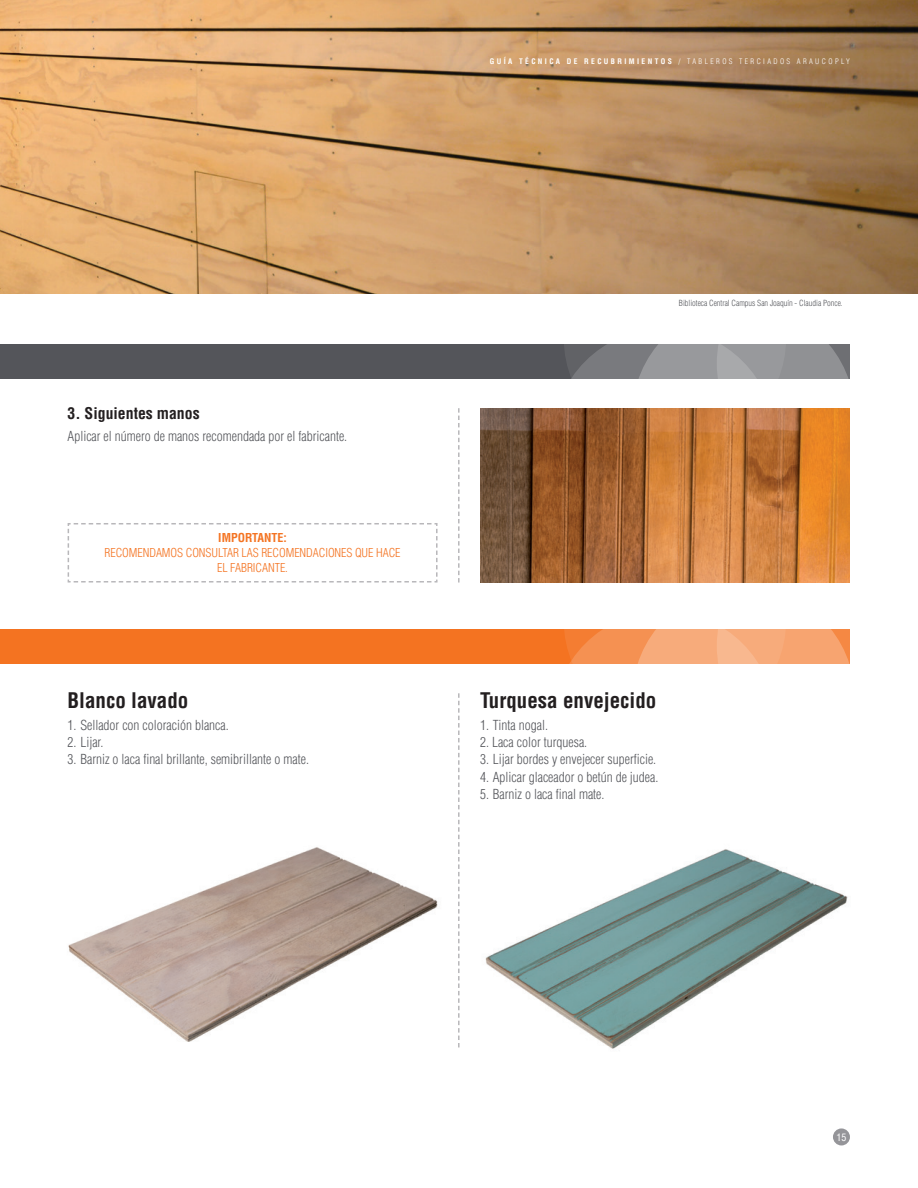
<style>
.page{position:relative;width:918px;height:1188px;background:#fff}
.page>*{position:absolute;margin:0;border:0;box-sizing:border-box;transform-origin:0 0}
.t1{font:700 condensed 21px "Helvetica LT Std";color:#231f20}
.t2{font:700 condensed 15.75px "Helvetica LT Std";color:#231f20}
.t3{font:300 condensed 13.5px "Helvetica LT Std";color:#54555a}
.t4{font:300 condensed 12px "Helvetica LT Std";letter-spacing:-.005em;color:#f47321}
.t5{font:700 condensed 12px "Helvetica LT Std";color:#f47321}
.t6{font:condensed 10.05px "Helvetica LT Std";color:#fff}
.t7{font:300 condensed 8.25px "Helvetica LT Std";color:#54555a}
.t8{font:700 condensed 7.5px "Helvetica LT Std";letter-spacing:.32em;color:#fff}
.s1{font-weight:300}
</style>
<div class="page">
<img style="left:68px;top:847px;width:370px;height:195px">
<div style="left:0;top:629px;width:850px;height:34px;background:#f47321"></div>
<svg style="left:564px;top:629px;width:286px;height:34px"></svg>
<img style="left:0;top:0;width:918px;height:293px">
<div style="left:833px;top:1128px;width:17px;height:17px;background:#959599;border-radius:50%"></div>
<div style="left:0;top:344px;width:850px;height:34px;background:#54555a"></div>
<svg style="left:564px;top:344px;width:286px;height:34px"></svg>
<svg style="left:458px;top:408px;width:2px;height:175px"></svg>
<svg style="left:67px;top:523px;width:371px;height:60px"></svg>
<img style="left:480px;top:408px;width:370px;height:175px">
<img style="left:485px;top:849px;width:363px;height:200px">
<svg style="left:458px;top:693px;width:2px;height:354px"></svg>
<p class="t8" style="left:490px;top:56px;width:362px">GUÍA TÉCNICA DE RECUBRIMIENTOS <span class="s1">/ TABLEROS TERCIADOS ARAUCOPLY</span></p>
<p class="t2" style="left:68px;top:404px;width:134px">3. Siguientes manos</p>
<p class="t3" style="left:68px;top:428px;width:281px">Aplicar el número de manos recomendada por el fabricante.</p>
<p class="t5" style="left:218px;top:530px;width:70px">IMPORTANTE:</p>
<p class="t4" style="left:104px;top:545px;width:298px">RECOMENDAMOS CONSULTAR LAS RECOMENDACIONES QUE HACE</p>
<p class="t4" style="left:217px;top:560px;width:72px">EL FABRICANTE.</p>
<p class="t1" style="left:68px;top:688px;width:122px">Blanco lavado</p>
<p class="t3" style="left:68px;top:717px;width:163px">1. Sellador con coloración blanca.</p>
<p class="t3" style="left:68px;top:734px;width:37px">2. Lijar.</p>
<p class="t3" style="left:68px;top:751px;width:243px">3. Barniz o laca final brillante, semibrillante o mate.</p>
<p class="t7" style="left:679px;top:298px;width:165px">Biblioteca Central Campus San Joaquín - Claudia Ponce.</p>
<p class="t1" style="left:480px;top:688px;width:178px">Turquesa envejecido</p>
<p class="t3" style="left:480px;top:717px;width:69px">1. Tinta nogal.</p>
<p class="t3" style="left:480px;top:734px;width:109px">2. Laca color turquesa.</p>
<p class="t3" style="left:480px;top:751px;width:178px">3. Lijar bordes y envejecer superficie.</p>
<p class="t3" style="left:480px;top:768px;width:180px">4. Aplicar glaceador o betún de judea.</p>
<p class="t3" style="left:480px;top:786px;width:126px">5. Barniz o laca final mate.</p>
<p class="t6" style="left:836px;top:1131px;width:12px">15</p>
</div>
